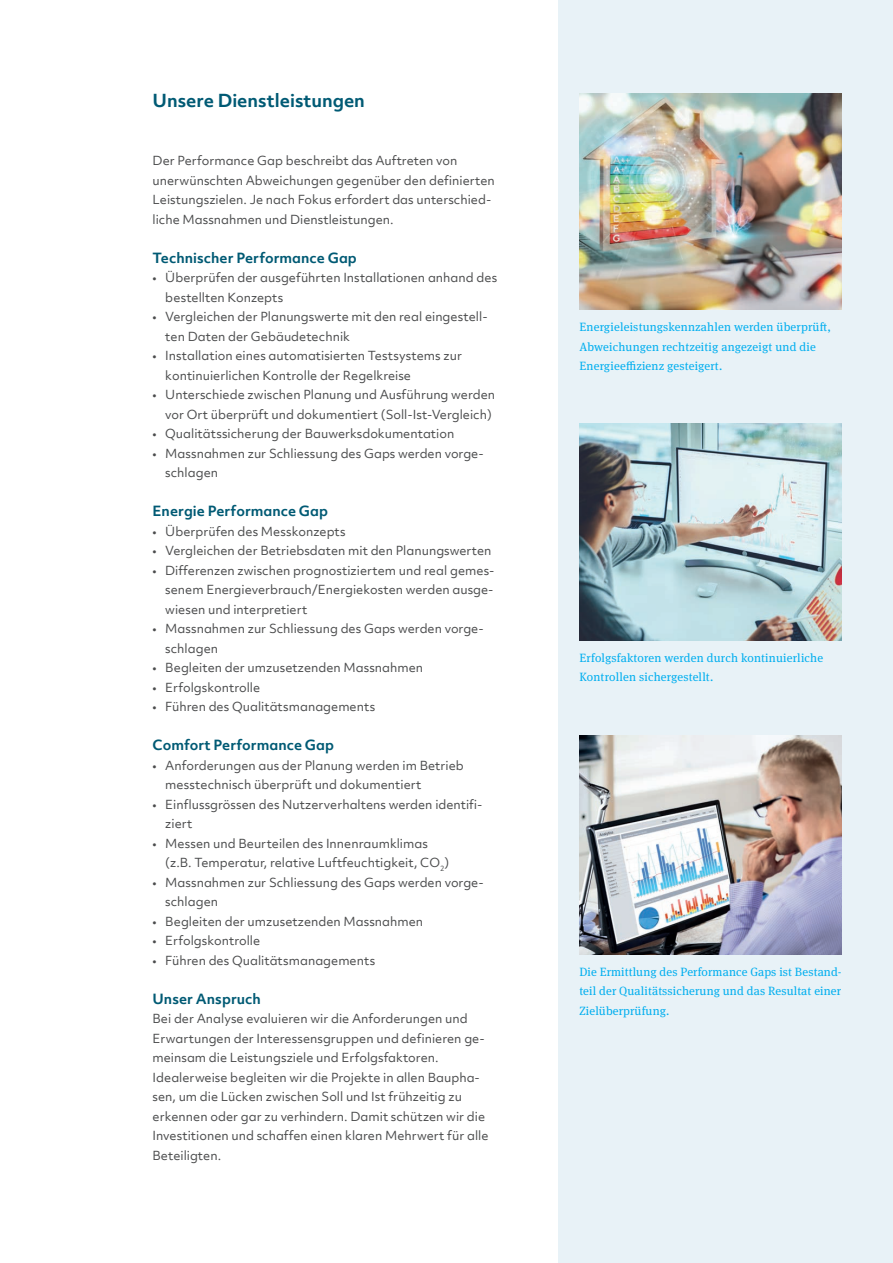
<style>
.page{position:relative;width:893px;height:1263px;background:#fff}
.page>*{position:absolute;margin:0;border:0;box-sizing:border-box;transform-origin:0 0}
.t1{font:700 17.25px "Objektiv Mk 2";color:#005a74}
.t2{font:700 13.5px "Objektiv Mk 2";letter-spacing:.005em;color:#005a74}
.t3{font:12px/19.5px "Objektiv Mk 2";color:#4b4c4d}
.t4{font:12px/19.5px "Meta Serif OT";letter-spacing:.015em;color:#00aeef}
</style>
<div class="page">
<div style="left:559px;top:0;width:334px;height:1263px;background:#e8f2f7"></div>
<img style="left:580px;top:423px;width:262px;height:217px">
<img style="left:580px;top:735px;width:262px;height:219px">
<img style="left:580px;top:94px;width:262px;height:215px">
<h1 class="t1" style="left:153px;top:88px;width:214px">Unsere Dienstleistungen</h1>
<p class="t3" style="left:153px;top:151px;width:344px">Der Performance Gap beschreibt das Auftreten von unerwünschten Abweichungen gegenüber den definierten Leistungszielen. Je nach Fokus erfordert das unterschied&shy;liche Massnahmen und Dienstleistungen.</p>
<p class="t2" style="left:153px;top:248px;width:206px">Technischer Performance Gap</p>
<p class="t3" style="left:165px;top:268px;width:333px;text-indent:-13px">• Überprüfen der ausgeführten Installationen anhand des bestellten Konzepts</p>
<p class="t3" style="left:165px;top:307px;width:324px;text-indent:-13px">• Vergleichen der Planungswerte mit den real eingestell&shy;ten Daten der Gebäudetechnik</p>
<p class="t3" style="left:165px;top:346px;width:298px;text-indent:-13px">• Installation eines automatisierten Testsystems zur kontinuierlichen Kontrolle der Regelkreise</p>
<p class="t3" style="left:153px;top:385px;width:344px;text-align:right">• Unterschiede zwischen Planung und Ausführung werden vor Ort überprüft und dokumentiert (Soll-Ist-Vergleich)</p>
<p class="t3" style="left:153px;top:424px;width:303px">• Qualitätssicherung der Bauwerksdokumentation</p>
<p class="t3" style="left:165px;top:443px;width:320px;text-indent:-13px">• Massnahmen zur Schliessung des Gaps werden vorge&shy;schlagen</p>
<p class="t2" style="left:153px;top:502px;width:177px">Energie Performance Gap</p>
<p class="t3" style="left:153px;top:521px;width:195px">• Überprüfen des Messkonzepts</p>
<p class="t3" style="left:153px;top:541px;width:341px">• Vergleichen der Betriebsdaten mit den Planungswerten</p>
<p class="t3" style="left:165px;top:560px;width:331px;text-align:justify;text-indent:-13px">• Differenzen zwischen prognostiziertem und real gemes&shy;senem Energieverbrauch/Energiekosten werden ausge&shy;wiesen und interpretiert</p>
<p class="t3" style="left:165px;top:619px;width:320px;text-indent:-13px">• Massnahmen zur Schliessung des Gaps werden vorge&shy;schlagen</p>
<p class="t3" style="left:153px;top:658px;width:272px">• Begleiten der umzusetzenden Massnahmen</p>
<p class="t3" style="left:153px;top:677px;width:109px">• Erfolgskontrolle</p>
<p class="t3" style="left:153px;top:697px;width:224px">• Führen des Qualitätsmanagements</p>
<p class="t2" style="left:153px;top:736px;width:183px">Comfort Performance Gap</p>
<p class="t3" style="left:165px;top:755px;width:300px;text-indent:-13px">• Anforderungen aus der Planung werden im Betrieb messtechnisch überprüft und dokumentiert</p>
<p class="t3" style="left:165px;top:794px;width:319px;text-indent:-13px">• Einflussgrössen des Nutzerverhaltens werden identifi&shy;ziert</p>
<p class="t3" style="left:165px;top:833px;width:285px;text-indent:-13px">• Messen und Beurteilen des Innenraumklimas (z.B. Temperatur, relative Luftfeuchtigkeit, CO<sub>2</sub>)</p>
<p class="t3" style="left:165px;top:872px;width:320px;text-indent:-13px">• Massnahmen zur Schliessung des Gaps werden vorge&shy;schlagen</p>
<p class="t3" style="left:153px;top:911px;width:272px">• Begleiten der umzusetzenden Massnahmen</p>
<p class="t3" style="left:153px;top:931px;width:109px">• Erfolgskontrolle</p>
<p class="t3" style="left:153px;top:950px;width:224px">• Führen des Qualitätsmanagements</p>
<p class="t2" style="left:153px;top:989px;width:110px">Unser Anspruch</p>
<p class="t3" style="left:153px;top:1009px;width:337px">Bei der Analyse evaluieren wir die Anforderungen und Erwartungen der Interessensgruppen und definieren ge&shy;meinsam die Leistungsziele und Erfolgsfaktoren.<br>Idealerweise begleiten wir die Projekte in allen Baupha&shy;sen, um die Lücken zwischen Soll und Ist frühzeitig zu erkennen oder gar zu verhindern. Damit schützen wir die Investitionen und schaffen einen klaren Mehrwert für alle Beteiligten.</p>
<p class="t4" style="left:580px;top:317px;width:253px">Energieleistungskennzahlen werden überprüft,<br>Abweichungen rechtzeitig angezeigt und die<br>Energieeffizienz gesteigert.</p>
<p class="t4" style="left:580px;top:648px;width:245px">Erfolgsfaktoren werden durch kontinuierliche<br>Kontrollen sichergestellt.</p>
<p class="t4" style="left:579px;top:962px;width:264px;text-align:justify">Die Ermittlung des Performance Gaps ist Bestand&shy;teil der Qualitätssicherung und das Resultat einer Zielüberprüfung.</p>
</div>
